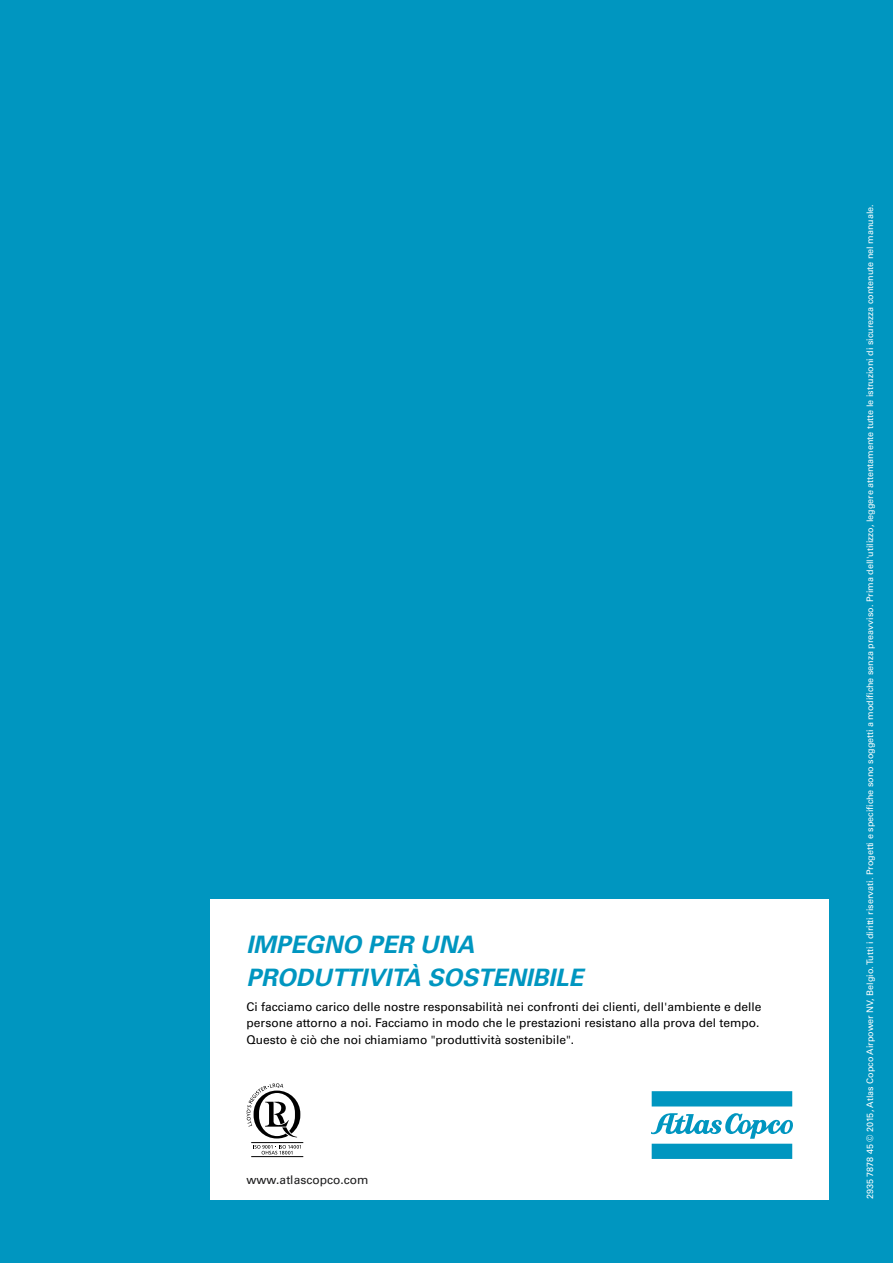
<style>
.page{position:relative;width:893px;height:1263px;background:#0096c0}
.page>*{position:absolute;margin:0;border:0;box-sizing:border-box;transform-origin:0 0}
.t1{font:italic 700 24px/33px "Univers LT Std";color:#0096c0}
.t2{font:12px/16.5px "Univers LT Std";color:#000}
.t3{font:12px "Univers LT Std";color:#1c1c1d}
.t4{font:9px "Univers LT Std";color:#fff}
</style>
<div class="page">
<div style="left:210px;top:899px;width:619px;height:300px;background:#fff"></div>
<div style="left:652px;top:1091px;width:140px;height:15px;background:#0096c0"></div>
<svg style="left:651px;top:1113px;width:142px;height:46px"></svg>
<svg style="left:247px;top:1083px;width:53px;height:55px"></svg>
<hr style="left:251px;top:1142px;width:52px;height:1px;background:#000">
<svg style="left:253px;top:1145px;width:48px;height:9px"></svg>
<hr style="left:251px;top:1156px;width:52px;height:1px;background:#000">
<h1 class="t1" style="left:247px;top:928px;width:338px">IMPEGNO PER UNA<br>PRODUTTIVITÀ SOSTENIBILE</h1>
<p class="t2" style="left:247px;top:998px;width:516px">Ci facciamo carico delle nostre responsabilità nei confronti dei clienti, dell'ambiente e delle persone attorno a noi. Facciamo in modo che le prestazioni resistano alla prova del tempo.<br>Questo è ciò che noi chiamiamo "produttività sostenibile".</p>
<p class="t3" style="left:247px;top:1172px;width:123px">www.atlascopco.com</p>
<p class="t4" style="left:865px;top:1199px;width:996px;rotate:-90deg">2935 7878 45 © 2015, Atlas Copco Airpower NV, Belgio. Tutti i diritti riservati. Progetti e specifiche sono soggetti a modifiche senza preavviso. Prima dell'utilizzo, leggere attentamente tutte le istruzioni di sicurezza contenute nel manuale.</p>
</div>
